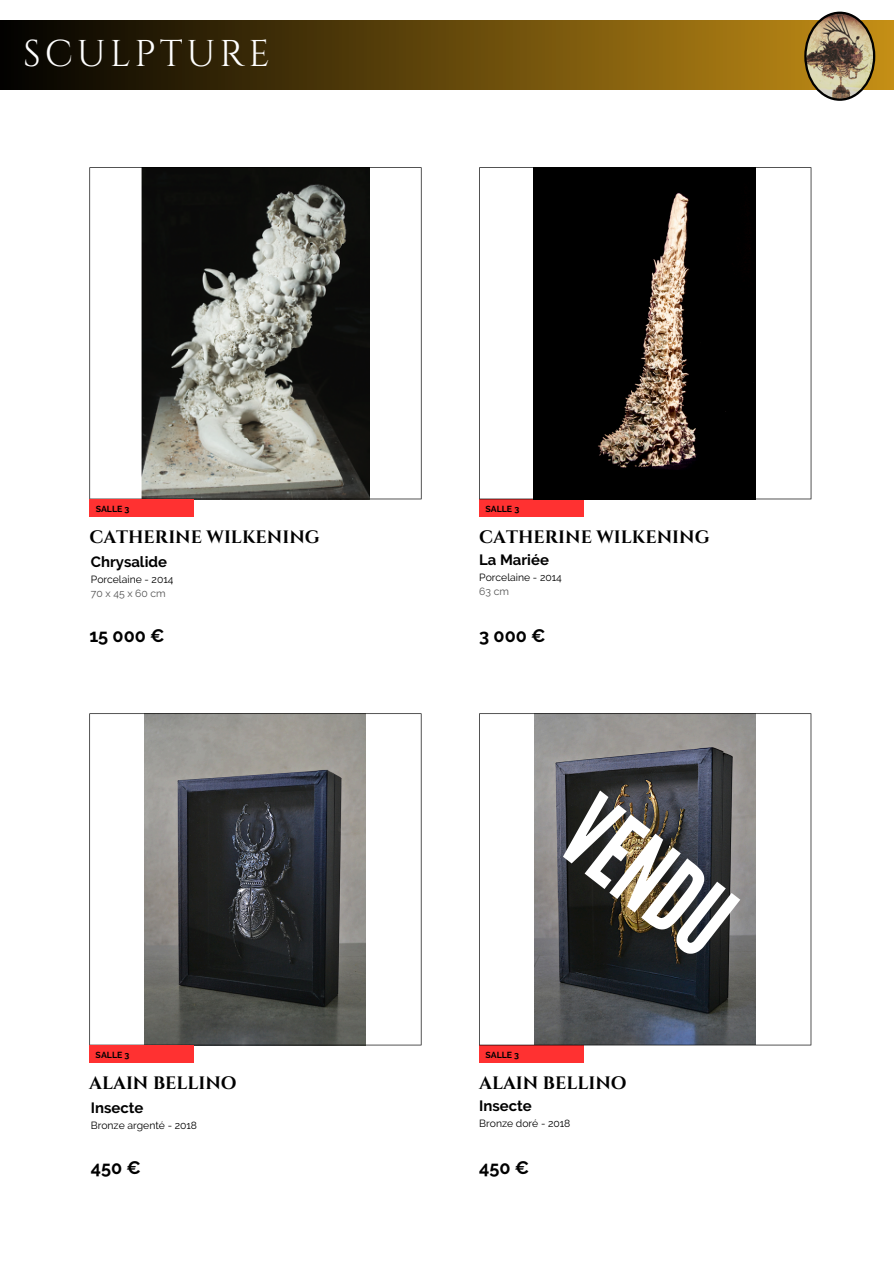
<style>
.page{position:relative;width:894px;height:1264px;background:#fff}
.page>*{position:absolute;margin:0;border:0;box-sizing:border-box;transform-origin:0 0}
.t1{font:102px "League Gothic";color:#fff}
.t2{font:37.2px "Cinzel";letter-spacing:.1em;color:#fff}
.t3{font:700 18px "Cinzel";color:#000}
.t4{font:700 18px "Raleway";color:#000}
.t5{font:700 14.85px "Raleway";color:#000}
.t6{font:10.35px/13.8px "Raleway";color:#000}
.t7{font:700 8.7px "Raleway";color:#000}
.s1{color:#545454}
</style>
<div class="page">
<div style="left:0;top:20px;width:893px;height:69px;background:linear-gradient(to right,#010100,#c58f16)"></div>
<svg style="left:89px;top:713px;width:332px;height:332px"></svg>
<div style="left:89px;top:1045px;width:105px;height:17px;background:#ff3131"></div>
<div style="left:479px;top:1045px;width:104px;height:17px;background:#ff3131"></div>
<svg style="left:479px;top:713px;width:332px;height:332px"></svg>
<svg style="left:804px;top:12px;width:71px;height:89px;background:#a09072"></svg>
<div style="left:479px;top:499px;width:104px;height:17px;background:#ff3131"></div>
<svg style="left:479px;top:167px;width:332px;height:332px;fill:#000"></svg>
<svg style="left:89px;top:167px;width:332px;height:332px"></svg>
<div style="left:89px;top:499px;width:105px;height:17px;background:#ff3131"></div>
<p class="t2" style="left:23px;top:30px;width:248px">SCULPTURE</p>
<p class="t7" style="left:96px;top:504px;width:35px">SALLE 3</p>
<p class="t3" style="left:89px;top:525px;width:232px">CATHERINE WILKENING</p>
<p class="t5" style="left:91px;top:553px;width:78px">Chrysalide</p>
<p class="t6" style="left:91px;top:572px;width:84px">Porcelaine - 2014<br><span class="s1">70x45x60cm</span></p>
<h3 class="t4" style="left:89px;top:625px;width:77px">15 000 €</h3>
<p class="t7" style="left:96px;top:1049px;width:35px">SALLE 3</p>
<h2 class="t3" style="left:89px;top:1071px;width:149px">ALAIN BELLINO</h2>
<p class="t5" style="left:91px;top:1098px;width:54px">Insecte</p>
<p class="t6" style="left:91px;top:1118px;width:108px">Bronze argenté - 2018</p>
<p class="t4" style="left:91px;top:1157px;width:52px">450 €</p>
<p class="t7" style="left:485px;top:504px;width:35px">SALLE 3</p>
<h3 class="t3" style="left:479px;top:525px;width:232px">CATHERINE WILKENING</h3>
<h5 class="t5" style="left:479px;top:551px;width:71px">La Mariée</h5>
<h5 class="t6" style="left:479px;top:570px;width:84px">Porcelaine - 2014<br><span class="s1">63 cm</span></h5>
<h4 class="t4" style="left:479px;top:625px;width:68px">3 000 €</h4>
<h5 class="t1" style="left:612px;top:773px;width:184px;rotate:38deg">VENDU</h5>
<p class="t7" style="left:485px;top:1049px;width:35px">SALLE 3</p>
<h3 class="t3" style="left:479px;top:1071px;width:149px">ALAIN BELLINO</h3>
<h5 class="t5" style="left:479px;top:1096px;width:54px">Insecte</h5>
<h5 class="t6" style="left:479px;top:1116px;width:93px">Bronze doré - 2018</h5>
<h4 class="t4" style="left:479px;top:1157px;width:52px">450 €</h4>
</div>
